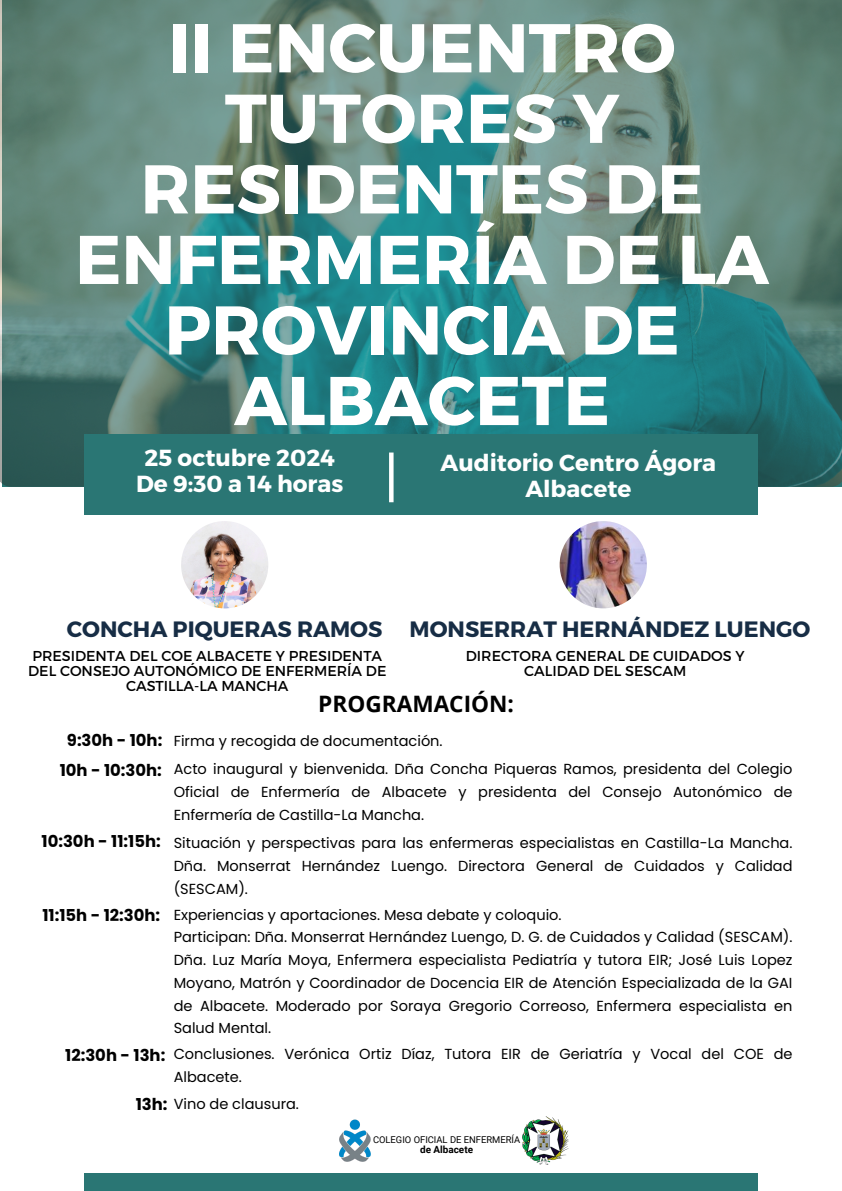
<style>
.page{position:relative;width:842px;height:1191px;background:#fff}
.page>*{position:absolute;margin:0;border:0;box-sizing:border-box;transform-origin:0 0}
.t1{font:700 68.8px/70.5px "Montserrat";color:#fff;text-align:center}
.t2{font:700 23.2px/25.6px "Montserrat";color:#fff;text-align:center}
.t3{font:700 22.6px "Open Sans";color:#000}
.t4{font:700 22.2px "Montserrat";color:#172d45}
.t5{font:700 16.4px "Poppins";color:#000}
.t6{font:14.5px/22.8px "Poppins";color:#000;text-align:justify}
.t7{font:14.4px/15px "Montserrat";color:#000;text-align:center}
.t8{font:700 9.9px "Roboto";color:#000}
.t9{font:9.4px "Roboto";color:#000}
</style>
<div class="page">
<img style="left:0;top:0;width:842px;height:486px">
<div style="left:84px;top:434px;width:674px;height:80px;background:#2a7674"></div>
<div style="left:84px;top:1173px;width:674px;height:17px;background:#2a7674"></div>
<img style="left:560px;top:521px;width:87px;height:87px;border-radius:50%">
<img style="left:181px;top:521px;width:87px;height:87px;border-radius:50%">
<div style="left:389px;top:452px;width:5px;height:50px;background:#fff"></div>
<img style="left:340px;top:1119px;width:31px;height:43px">
<img style="left:522px;top:1116px;width:47px;height:47px">
<h5 class="t1" style="left:75px;top:9px;width:695px">II ENCUENTRO<br>TUTORES Y<br>RESIDENTES DE<br>ENFERMERÍA DE LA<br>PROVINCIA DE<br>ALBACETE</h5>
<h2 class="t2" style="left:136px;top:444px;width:209px">25 octubre 2024<br>De 9:30 a 14 horas</h2>
<h2 class="t2" style="left:441px;top:449px;width:277px">Auditorio Centro Ágora<br>Albacete</h2>
<h2 class="t4" style="left:410px;top:614px;width:402px">MONSERRAT HERNÁNDEZ LUENGO</h2>
<h4 class="t7" style="left:466px;top:647px;width:280px">DIRECTORA GENERAL DE CUIDADOS Y<br>CALIDAD DEL SESCAM</h4>
<h6 class="t4" style="left:67px;top:614px;width:317px">CONCHA PIQUERAS RAMOS</h6>
<h4 class="t7" style="left:28px;top:647px;width:360px">PRESIDENTA DEL COE ALBACETE Y PRESIDENTA<br>DEL CONSEJO AUTONÓMICO DE ENFERMERÍA DE<br>CASTILLA-LA MANCHA</h4>
<h5 class="t3" style="left:318px;top:687px;width:197px">PROGRAMACIÓN:</h5>
<h4 class="t5" style="left:67px;top:728px;width:97px">9:30h - 10h:</h4>
<h6 class="t6" style="left:174px;top:729px;width:270px">Firma y recogida de documentación.</h6>
<h6 class="t5" style="left:60px;top:758px;width:104px">10h - 10:30h:</h6>
<h4 class="t6" style="left:174px;top:757px;width:620px">Acto inaugural y bienvenida. Dña Concha Piqueras Ramos, presidenta del Colegio Oficial de Enfermería de Albacete y presidenta del Consejo Autonómico de Enfermería de Castilla-La Mancha.</h4>
<h6 class="t6" style="left:174px;top:831px;width:620px">Situación y perspectivas para las enfermeras especialistas en Castilla-La Mancha.<br>Dña. Monserrat Hernández Luengo. Directora General de Cuidados y Calidad (SESCAM).</h6>
<p class="t6" style="left:174px;top:902px;width:620px;text-align:left">Experiencias y aportaciones. Mesa debate y coloquio.<br>Participan: Dña. Monserrat Hernández Luengo, D. G. de Cuidados y Calidad (SESCAM).<br>Dña. Luz María Moya, Enfermera especialista Pediatría y tutora EIR; José Luis Lopez Moyano, Matrón y Coordinador de Docencia EIR de Atención Especializada de la GAI de Albacete. Moderado por Soraya Gregorio Correoso, Enfermera especialista en Salud Mental.</p>
<p class="t6" style="left:174px;top:1042px;width:620px">Conclusiones. Verónica Ortiz Díaz, Tutora EIR de Geriatría y Vocal del COE de<br>Albacete.</p>
<p class="t6" style="left:174px;top:1092px;width:127px">Vino de clausura.</p>
<h4 class="t5" style="left:42px;top:830px;width:121px">10:30h - 11:15h:</h4>
<h6 class="t5" style="left:42px;top:903px;width:119px">11:15h - 12:30h:</h6>
<h4 class="t5" style="left:65px;top:1043px;width:102px">12:30h - 13h:</h4>
<h6 class="t5" style="left:136px;top:1092px;width:33px">13h:</h6>
<p class="t9" style="left:373px;top:1134px;width:149px">COLEGIO OFICIAL DE ENFERMERÍA</p>
<p class="t8" style="left:420px;top:1143px;width:54px">de Albacete</p>
</div>
